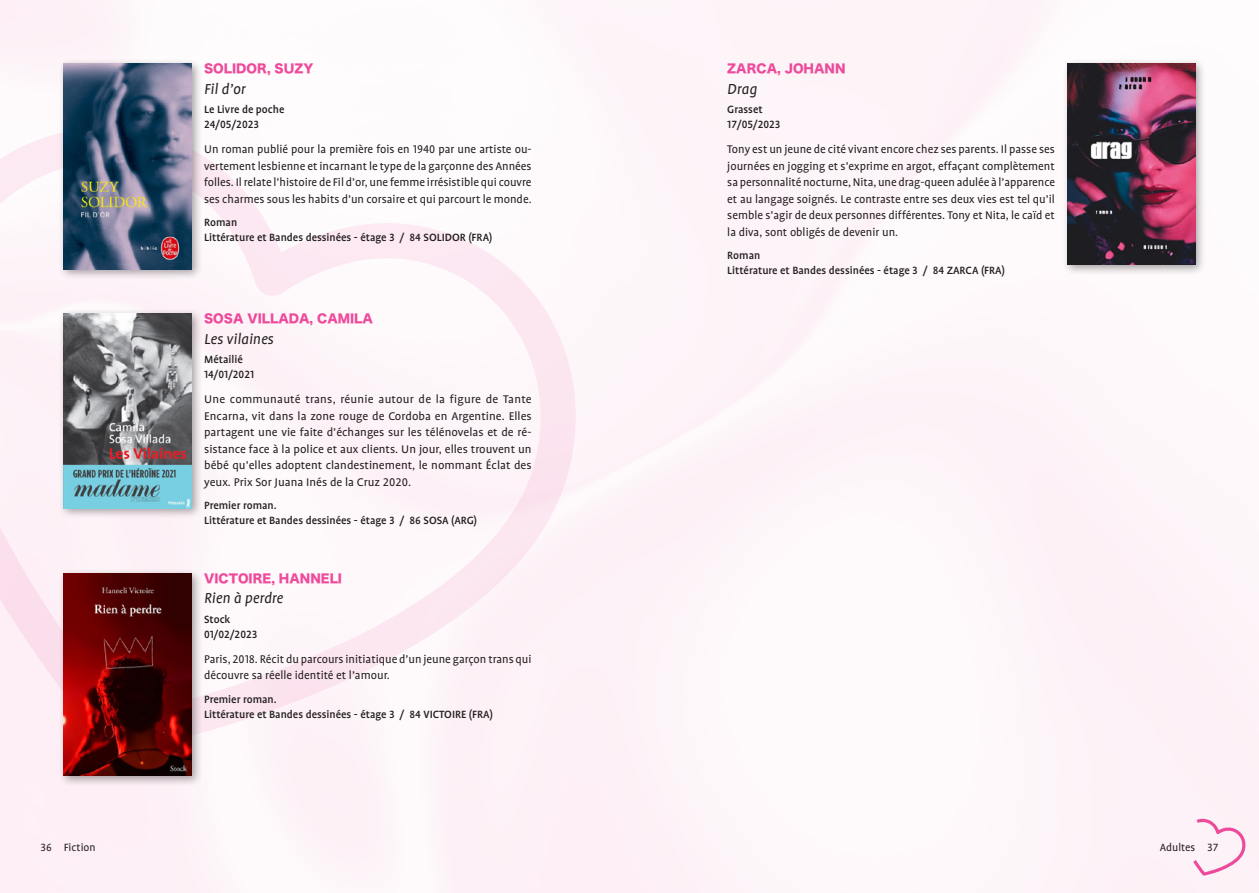
<style>
.page{position:relative;width:1259px;height:893px;background:#fff}
.page>*{position:absolute;margin:0;border:0;box-sizing:border-box;transform-origin:0 0}
.titre_livre{font:italic 16.5px "Profile OT";color:#231f20}
.texte_résumé{font:12.75px/16.5px "Profile OT";color:#231f20;text-align:justify}
.Public{font:500 12px/15px "Profile OT";color:#231f20}
.auteur{font:12px "Hira Kaku Std W8";color:#ed4a9b}
.Date{font:500 12px "Profile OT";color:#231f20}
.Editeur{font:500 12px "Profile OT";color:#231f20}
.t1{font:12px "Profile OT";color:#231f20}
</style>
<div class="page">
<svg style="left:1193px;top:818px;width:53px;height:58px"></svg>
<svg style="left:0;top:126px;width:577px;height:627px;fill:#fdf5f9"></svg>
<div style="left:59px;top:59px;width:143px;height:221px;background:#231f20;opacity:.4"></div>
<img style="left:64px;top:64px;width:127px;height:205px">
<div style="left:59px;top:568px;width:143px;height:219px;background:#231f20;opacity:.4"></div>
<img style="left:64px;top:573px;width:127px;height:202px">
<div style="left:1062px;top:59px;width:144px;height:217px;background:#231f20;opacity:.4"></div>
<img style="left:1067px;top:64px;width:128px;height:201px">
<div style="left:59px;top:308px;width:143px;height:211px;background:#231f20;opacity:.4"></div>
<img style="left:64px;top:314px;width:127px;height:194px">
<p class="auteur" style="left:204px;top:62px;width:111px">SOLIDOR, SUZY</p>
<p class="titre_livre" style="left:204px;top:80px;width:43px">Fil d’or</p>
<p class="Editeur" style="left:204px;top:103px;width:82px">Le Livre de poche</p>
<p class="Date" style="left:204px;top:118px;width:57px">24/05/2023</p>
<p class="texte_résumé" style="left:204px;top:142px;width:329px">Un roman publié pour la première fois en 1940 par une artiste ou&shy;vertement lesbienne et incarnant le type de la garçonne des Années folles. Il relate l’histoire de Fil d’or, une femme irrésistible qui couvre ses charmes sous les habits d’un corsaire et qui parcourt le monde.</p>
<p class="Public" style="left:204px;top:215px;width:290px">Roman<br>Littérature et Bandes dessinées - étage 3 / 84 SOLIDOR (FRA)</p>
<p class="auteur" style="left:204px;top:312px;width:170px">SOSA VILLADA, CAMILA</p>
<p class="titre_livre" style="left:204px;top:330px;width:71px">Les vilaines</p>
<p class="Editeur" style="left:204px;top:353px;width:40px">Métailié</p>
<p class="Date" style="left:204px;top:368px;width:52px">14/01/2021</p>
<p class="texte_résumé" style="left:204px;top:391px;width:329px">Une communauté trans, réunie autour de la figure de Tante Encarna, vit dans la zone rouge de Cordoba en Argentine. Elles partagent une vie faite d’échanges sur les télénovelas et de ré&shy;sistance face à la police et aux clients. Un jour, elles trouvent un bébé qu’elles adoptent clandestinement, le nommant Éclat des yeux. Prix Sor Juana Inés de la Cruz 2020.</p>
<p class="Public" style="left:204px;top:498px;width:274px">Premier roman.<br>Littérature et Bandes dessinées - étage 3 / 86 SOSA (ARG)</p>
<p class="auteur" style="left:204px;top:571px;width:139px">VICTOIRE, HANNELI</p>
<p class="titre_livre" style="left:204px;top:589px;width:81px">Rien à perdre</p>
<p class="Editeur" style="left:204px;top:612px;width:28px">Stock</p>
<p class="Date" style="left:204px;top:627px;width:55px">01/02/2023</p>
<p class="texte_résumé" style="left:204px;top:651px;width:329px">Paris, 2018. Récit du parcours initiatique d’un jeune garçon trans qui découvre sa réelle identité et l’amour.</p>
<p class="Public" style="left:204px;top:692px;width:290px">Premier roman.<br>Littérature et Bandes dessinées - étage 3 / 84 VICTOIRE (FRA)</p>
<p class="auteur" style="left:727px;top:62px;width:120px">ZARCA, JOHANN</p>
<p class="titre_livre" style="left:727px;top:80px;width:31px">Drag</p>
<p class="Editeur" style="left:727px;top:103px;width:37px">Grasset</p>
<p class="Date" style="left:727px;top:118px;width:55px">17/05/2023</p>
<p class="texte_résumé" style="left:727px;top:142px;width:329px">Tony est un jeune de cité vivant encore chez ses parents. Il passe ses journées en jogging et s’exprime en argot, effaçant complètement sa personnalité nocturne, Nita, une drag-queen adulée à l’apparence et au langage soignés. Le contraste entre ses deux vies est tel qu’il semble s’agir de deux personnes différentes. Tony et Nita, le caïd et la diva, sont obligés de devenir un.</p>
<p class="Public" style="left:727px;top:248px;width:279px">Roman<br>Littérature et Bandes dessinées - étage 3 / 84 ZARCA (FRA)</p>
<p class="t1" style="left:40px;top:840px;width:57px">36 Fiction</p>
<p class="t1" style="left:1159px;top:840px;width:60px">Adultes 37</p>
</div>
